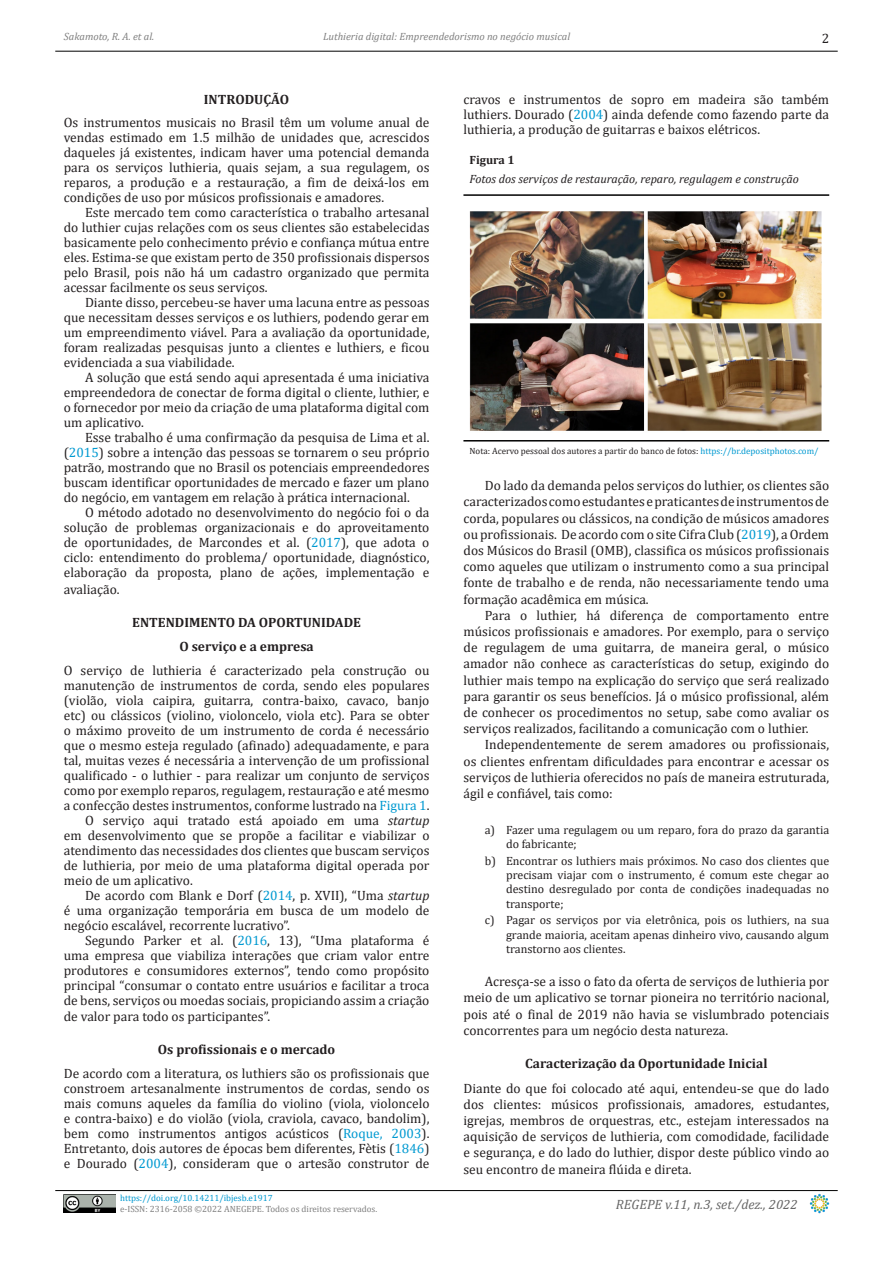
<style>
.page{position:relative;width:893px;height:1263px;background:#fff}
.page>*{position:absolute;margin:0;border:0;box-sizing:border-box;transform-origin:0 0}
.IN__Corpo_do_Texto{font:13.5px/16.2px "Cambria";color:#231f20;text-align:justify}
.After_H2{font:13.5px/15px "Cambria";color:#231f20;text-align:justify}
.IN__H2{font:700 13.5px "Cambria";color:#231f20}
.IN__H1{font:700 13.5px "Cambria";color:#231f20}
.t1{font:italic 13.5px "Cambria";color:#666}
.Hn{font:12px/14.4px "Cambria";color:#231f20;text-align:justify}
.Titulo_Tabela_e_Figu{font:italic 12px "Cambria";color:#231f20}
.Nome_Tabela___Figura{font:700 12px "Cambria";color:#231f20}
.t2{font:italic 10.5px "Cambria";color:#808080}
.Nota___Note{font:9px "Cambria";color:#231f20}
.t3{font:9px "Cambria";color:#808080}
.t4{font:9px "Cambria";color:#0099d1}
.s1{color:#0099d1}
.s2{font-style:italic}
</style>
<div class="page">
<hr style="left:463px;top:194px;width:366px;height:2px;background:#000">
<hr style="left:463px;top:440px;width:366px;height:1px;background:#000">
<img style="left:469px;top:211px;width:353px;height:220px">
<hr style="left:55px;top:51px;width:783px;height:1px;background:#000">
<img style="left:64px;top:1194px;width:52px;height:18px">
<hr style="left:55px;top:1190px;width:783px;height:1px;background:#000">
<img style="left:809px;top:1193px;width:21px;height:21px">
<p class="t2" style="left:64px;top:29px;width:92px">Sakamoto, R. A. et al.</p>
<p class="t2" style="left:323px;top:29px;width:248px">Luthieria digital: Empreendedorismo no negócio musical</p>
<p class="After_H2" style="left:822px;top:30px;width:9px">2</p>
<p class="IN__H1" style="left:204px;top:90px;width:87px">INTRODUÇÃO</p>
<p class="After_H2" style="left:64px;top:115px;width:367px">Os instrumentos musicais no Brasil têm um volume anual de vendas estimado em 1.5 milhão de unidades que, acrescidos daqueles já existentes, indicam haver uma potencial demanda para os serviços luthieria, quais sejam, a sua regulagem, os reparos, a produção e a restauração, a fim de deixá-los em condições de uso por músicos profissionais e amadores.</p>
<p class="IN__Corpo_do_Texto" style="left:64px;top:205px;width:367px;line-height:15px;text-indent:21px">Este mercado tem como característica o trabalho artesanal do luthier cujas relações com os seus clientes são estabelecidas basicamente pelo conhecimento prévio e confiança mútua entre eles. Estima-se que existam perto de 350 profissionais dispersos pelo Brasil, pois não há um cadastro organizado que permita acessar facilmente os seus serviços.</p>
<p class="IN__Corpo_do_Texto" style="left:64px;top:295px;width:367px;line-height:15px;text-indent:21px">Diante disso, percebeu-se haver uma lacuna entre as pessoas que necessitam desses serviços e os luthiers, podendo gerar em um empreendimento viável. Para a avaliação da oportunidade, foram realizadas pesquisas junto a clientes e luthiers, e ficou evidenciada a sua viabilidade.</p>
<p class="IN__Corpo_do_Texto" style="left:64px;top:370px;width:367px;line-height:15px;text-indent:21px">A solução que está sendo aqui apresentada é uma iniciativa empreendedora de conectar de forma digital o cliente, luthier, e o fornecedor por meio da criação de uma plataforma digital com um aplicativo.</p>
<p class="IN__Corpo_do_Texto" style="left:64px;top:430px;width:367px;line-height:15px;text-indent:21px">Esse trabalho é uma confirmação da pesquisa de Lima et al. (<span class="s1">2015</span>) sobre a intenção das pessoas se tornarem o seu próprio patrão, mostrando que no Brasil os potenciais empreendedores buscam identificar oportunidades de mercado e fazer um plano do negócio, em vantagem em relação à prática internacional.</p>
<p class="IN__Corpo_do_Texto" style="left:64px;top:505px;width:367px;line-height:15.3px;text-indent:21px">O método adotado no desenvolvimento do negócio foi o da solução de problemas organizacionais e do aproveitamento de oportunidades, de Marcondes et al. (<span class="s1">2017</span>), que adota o ciclo: entendimento do problema/ oportunidade, diagnóstico, elaboração da proposta, plano de ações, implementação e avaliação.</p>
<p class="IN__H1" style="left:132px;top:613px;width:230px">ENTENDIMENTO DA OPORTUNIDADE</p>
<p class="IN__H2" style="left:179px;top:637px;width:136px">O serviço e a empresa</p>
<p class="After_H2" style="left:64px;top:663px;width:367px">O serviço de luthieria é caracterizado pela construção ou manutenção de instrumentos de corda, sendo eles populares (violão, viola caipira, guitarra, contra-baixo, cavaco, banjo etc) ou clássicos (violino, violoncelo, viola etc). Para se obter o máximo proveito de um instrumento de corda é necessário que o mesmo esteja regulado (afinado) adequadamente, e para tal, muitas vezes é necessária a intervenção de um profissional qualificado - o luthier - para realizar um conjunto de serviços como por exemplo reparos, regulagem, restauração e até mesmo a confecção destes instrumentos, conforme lustrado na <span class="s1">Figura 1</span>.</p>
<p class="After_H2" style="left:64px;top:813px;width:367px;text-indent:21px">O serviço aqui tratado está apoiado em uma <span class="s2">startup </span>em desenvolvimento que se propõe a facilitar e viabilizar o atendimento das necessidades dos clientes que buscam serviços de luthieria, por meio de uma plataforma digital operada por meio de um aplicativo.</p>
<p class="IN__Corpo_do_Texto" style="left:64px;top:888px;width:367px;line-height:15px;text-indent:21px">De acordo com Blank e Dorf (<span class="s1">2014</span>, p. XVII), “Uma <span class="s2">startup </span>é uma organização temporária em busca de um modelo de negócio escalável, recorrente lucrativo”.</p>
<p class="IN__Corpo_do_Texto" style="left:64px;top:933px;width:367px;line-height:15.3px;text-indent:21px">Segundo Parker et al. (<span class="s1">2016</span>, 13), “Uma plataforma é uma empresa que viabiliza interações que criam valor entre produtores e consumidores externos”, tendo como propósito principal “consumar o contato entre usuários e facilitar a troca de bens, serviços ou moedas sociais, propiciando assim a criação de valor para todo os participantes”.</p>
<p class="IN__H2" style="left:158px;top:1040px;width:179px">Os profissionais e o mercado</p>
<p class="After_H2" style="left:64px;top:1066px;width:367px">De acordo com a literatura, os luthiers são os profissionais que constroem artesanalmente instrumentos de cordas, sendo os mais comuns aqueles da família do violino (viola, violoncelo e contra-baixo) e do violão (viola, craviola, cavaco, bandolim), bem como instrumentos antigos acústicos (<span class="s1">Roque, 2003</span>).<br>Entretanto, dois autores de épocas bem diferentes, Fètis (<span class="s1">1846</span>) e Dourado (<span class="s1">2004</span>), consideram que o artesão construtor de</p>
<p class="After_H2" style="left:463px;top:92px;width:367px">cravos e instrumentos de sopro em madeira são também luthiers. Dourado (<span class="s1">2004</span>) ainda defende como fazendo parte da luthieria, a produção de guitarras e baixos elétricos.</p>
<p class="Nome_Tabela___Figura" style="left:469px;top:152px;width:47px">Figura 1</p>
<p class="Titulo_Tabela_e_Figu" style="left:469px;top:170px;width:331px">Fotos dos serviços de restauração, reparo, regulagem e construção</p>
<p class="Nota___Note" style="left:469px;top:445px;width:351px">Nota: Acervo pessoal dos autores a partir do banco de fotos: <span class="s1">https://br.depositphotos.com/</span></p>
<p class="IN__Corpo_do_Texto" style="left:463px;top:477px;width:367px;text-indent:21px">Do lado da demanda pelos serviços do luthier, os clientes são caracterizados como estudantes e praticantes de instrumentos de corda, populares ou clássicos, na condição de músicos amadores ou profissionais. De acordo com o site Cifra Club (<span class="s1">2019</span>), a Ordem dos Músicos do Brasil (OMB), classifica os músicos profissionais como aqueles que utilizam o instrumento como a sua principal fonte de trabalho e de renda, não necessariamente tendo uma formação acadêmica em música.</p>
<p class="IN__Corpo_do_Texto" style="left:463px;top:607px;width:367px;text-indent:21px">Para o luthier, há diferença de comportamento entre músicos profissionais e amadores. Por exemplo, para o serviço de regulagem de uma guitarra, de maneira geral, o músico amador não conhece as características do setup, exigindo do luthier mais tempo na explicação do serviço que será realizado para garantir os seus benefícios. Já o músico profissional, além de conhecer os procedimentos no setup, sabe como avaliar os serviços realizados, facilitando a comunicação com o luthier.</p>
<p class="IN__Corpo_do_Texto" style="left:463px;top:737px;width:367px;text-indent:21px">Independentemente de serem amadores ou profissionais, os clientes enfrentam dificuldades para encontrar e acessar os serviços de luthieria oferecidos no país de maneira estruturada, ágil e confiável, tais como:</p>
<p class="Hn" style="left:506px;top:822px;width:325px;text-indent:-21px">a) Fazer uma regulagem ou um reparo, fora do prazo da garantia do fabricante;</p>
<p class="Hn" style="left:506px;top:853px;width:325px;text-indent:-21px">b) Encontrar os luthiers mais próximos. No caso dos clientes que precisam viajar com o instrumento, é comum este chegar ao destino desregulado por conta de condições inadequadas no transporte;</p>
<p class="Hn" style="left:506px;top:913px;width:325px;text-indent:-21px">c) Pagar os serviços por via eletrônica, pois os luthiers, na sua grande maioria, aceitam apenas dinheiro vivo, causando algum transtorno aos clientes.</p>
<p class="IN__Corpo_do_Texto" style="left:463px;top:973px;width:367px;text-indent:21px">Acresça-se a isso o fato da oferta de serviços de luthieria por meio de um aplicativo se tornar pioneira no território nacional, pois até o final de 2019 não havia se vislumbrado potenciais concorrentes para um negócio desta natureza.</p>
<p class="IN__H2" style="left:525px;top:1054px;width:244px">Caracterização da Oportunidade Inicial</p>
<p class="After_H2" style="left:463px;top:1080px;width:367px;line-height:16.2px">Diante do que foi colocado até aqui, entendeu-se que do lado dos clientes: músicos profissionais, amadores, estudantes, igrejas, membros de orquestras, etc., estejam interessados na aquisição de serviços de luthieria, com comodidade, facilidade e segurança, e do lado do luthier, dispor deste público vindo ao seu encontro de maneira flúida e direta.</p>
<p class="t4" style="left:120px;top:1193px;width:154px">https://doi.org/10.14211/ibjesb.e1917</p>
<p class="t3" style="left:120px;top:1203px;width:259px">e-ISSN: 2316-2058 ©2022 ANEGEPE. Todos os direitos reservados.</p>
<p class="t1" style="left:616px;top:1194px;width:183px">REGEPE v.11, n.3, set./dez., 2022</p>
</div>
